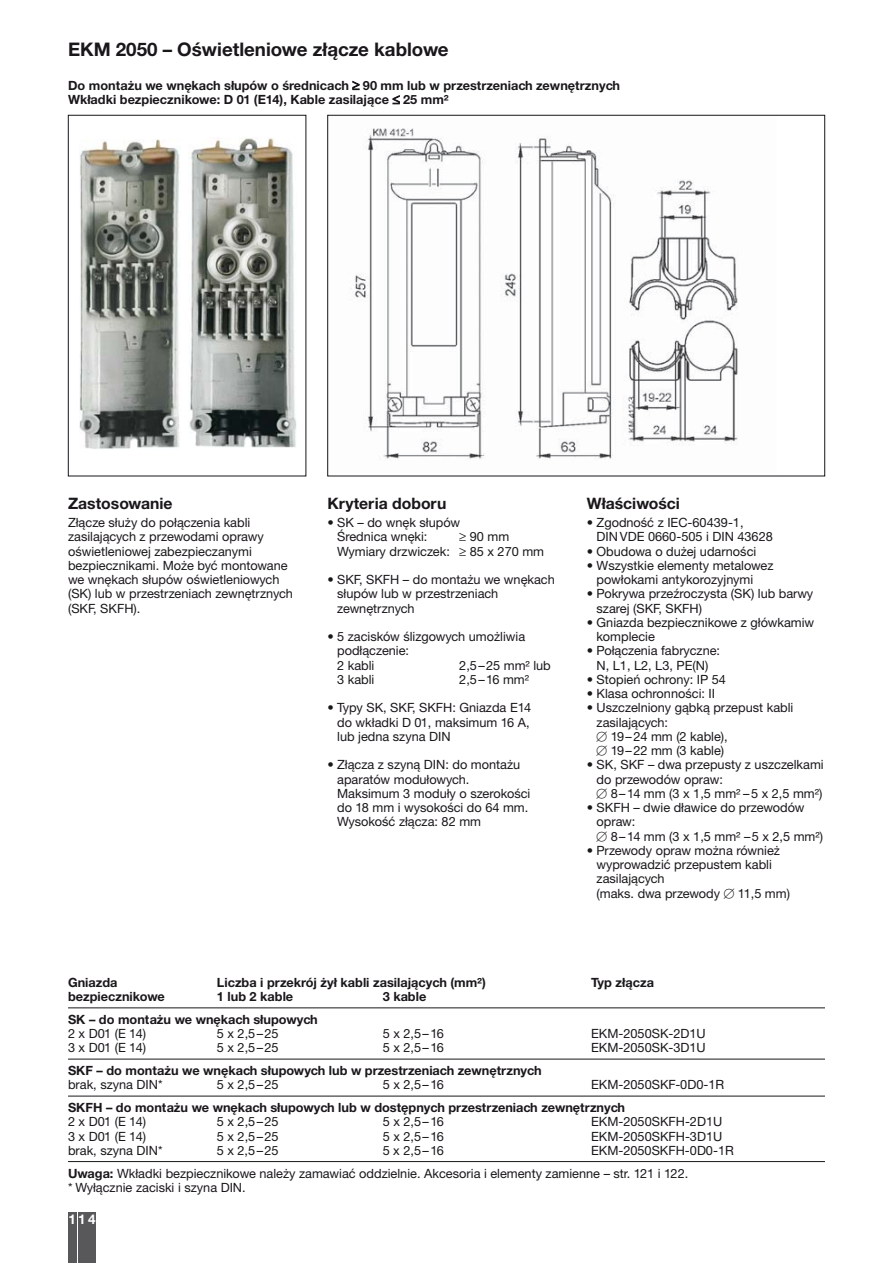
<style>
.page{position:relative;width:893px;height:1263px;background:#fff}
.page>*{position:absolute;margin:0;border:0;box-sizing:border-box;transform-origin:0 0}
.t1{font:700 18.75px "Helvetica Neue CE";color:#1a171b}
.t2{font:700 15.75px "Helvetica Neue CE";color:#1a171b}
.t3{font:700 13.5px "Helvetica Neue CE";color:#fff}
.t4{font:12.75px/14.2px "Helvetica Neue CE";color:#1a171b}
.t5{font:700 12.75px/14.2px "Helvetica Neue CE";color:#1a171b}
.s1{font-family:"Mathematical Pi One";color:#161519}
.s2{font-weight:700}
</style>
<div class="page">
<div style="left:68px;top:1212px;width:9px;height:51px;background:#58585a"></div>
<div style="left:78px;top:1212px;width:8px;height:51px;background:#58585a"></div>
<div style="left:88px;top:1212px;width:8px;height:51px;background:#58585a"></div>
<img style="left:79px;top:139px;width:101px;height:310px">
<div style="left:68px;top:115px;width:238px;height:361px;border:1px solid #161519"></div>
<img style="left:351px;top:128px;width:387px;height:332px">
<img style="left:189px;top:138px;width:108px;height:310px">
<hr style="left:68px;top:1008px;width:757px;height:1px;background:#1a171b">
<hr style="left:68px;top:1059px;width:757px;height:1px;background:#1a171b">
<hr style="left:68px;top:1096px;width:757px;height:1px;background:#1a171b">
<hr style="left:68px;top:1161px;width:757px;height:1px;background:#1a171b">
<h1 class="t1" style="left:68px;top:43px;width:382px">EKM 2050 – Oświetleniowe złącze kablowe</h1>
<p class="t5" style="left:68px;top:79px;width:553px">Do montażu we wnękach słupów o średnicach ≥ 90 mm lub w przestrzeniach zewnętrznych<br>Wkładki bezpiecznikowe: D 01 (E14), Kable zasilające ≤ 25 mm²</p>
<p class="t2" style="left:68px;top:497px;width:106px">Zastosowanie</p>
<p class="t4" style="left:68px;top:517px;width:226px">Złącze służy do połączenia kabli zasilających z przewodami oprawy oświetleniowej zabezpieczanymi bezpiecznikami. Może być montowane we wnękach słupów oświetleniowych (SK) lub w przestrzeniach zewnętrznych (SKF, SKFH).</p>
<p class="t2" style="left:327px;top:497px;width:120px">Kryteria doboru</p>
<p class="t4" style="left:337px;top:517px;width:124px;text-indent:-10px">• SK – do wnęk słupów<br>Średnica wnęki:</p>
<p class="t4" style="left:337px;top:531px;width:208px;text-indent:122px">≥ 90 mm<br>Wymiary drzwiczek: ≥ 85 x 270 mm</p>
<p class="t4" style="left:337px;top:574px;width:219px;text-indent:-10px">• SKF, SKFH – do montażu we wnękach słupów lub w przestrzeniach zewnętrznych</p>
<p class="t4" style="left:337px;top:631px;width:189px;text-indent:-10px">• 5 zacisków ślizgowych umożliwia podłączenie:<br>2 kabli</p>
<p class="t4" style="left:459px;top:659px;width:93px">2,5–25 mm² lub</p>
<p class="t4" style="left:337px;top:673px;width:39px">3 kabli</p>
<p class="t4" style="left:459px;top:673px;width:71px">2,5–16 mm²</p>
<p class="t4" style="left:337px;top:702px;width:195px;text-indent:-10px">• Typy SK, SKF, SKFH: Gniazda E14 do wkładki D 01, maksimum 16 A, lub jedna szyna DIN</p>
<p class="t4" style="left:337px;top:759px;width:195px;text-indent:-10px">• Złącza z szyną DIN: do montażu aparatów modułowych.<br>Maksimum 3 moduły o szerokości do 18 mm i wysokości do 64 mm.<br>Wysokość złącza: 82 mm</p>
<p class="t2" style="left:587px;top:497px;width:95px">Właściwości</p>
<p class="t4" style="left:596px;top:517px;width:178px;text-indent:-10px">• Zgodność z IEC-60439-1,<br>DIN VDE 0660-505 i DIN 43628</p>
<p class="t4" style="left:587px;top:545px;width:171px">• Obudowa o dużej udarności</p>
<p class="t4" style="left:596px;top:559px;width:178px;text-indent:-10px">• Wszystkie elementy metalowez powłokami antykorozyjnymi</p>
<p class="t4" style="left:596px;top:588px;width:218px;text-indent:-10px">• Pokrywa przeźroczysta (SK) lub barwy szarej (SKF, SKFH)</p>
<p class="t4" style="left:596px;top:616px;width:219px;text-indent:-10px">• Gniazda bezpiecznikowe z główkamiw komplecie</p>
<p class="t4" style="left:587px;top:645px;width:135px;text-align:center">• Połączenia fabryczne:<br>N, L1, L2, L3, PE(N)</p>
<p class="t4" style="left:587px;top:673px;width:141px">• Stopień ochrony: IP 54</p>
<p class="t4" style="left:587px;top:688px;width:130px">• Klasa ochronności: II</p>
<p class="t4" style="left:596px;top:702px;width:198px;text-indent:-10px">• Uszczelniony gąbką przepust kabli zasilających:</p>
<p class="t4" style="left:596px;top:730px;width:133px"><span class="s1">-</span> 19–24 mm (2 kable),</p>
<p class="t4" style="left:596px;top:745px;width:129px"><span class="s1">-</span> 19–22 mm (3 kable)</p>
<p class="t4" style="left:596px;top:759px;width:229px;text-indent:-10px">• SK, SKF – dwa przepusty z uszczelkami do przewodów opraw:</p>
<p class="t4" style="left:596px;top:787px;width:227px"><span class="s1">-</span> 8–14 mm (3 x 1,5 mm² –5 x 2,5 mm²)</p>
<p class="t4" style="left:596px;top:802px;width:209px;text-indent:-10px">• SKFH – dwie dławice do przewodów opraw:</p>
<p class="t4" style="left:596px;top:830px;width:228px"><span class="s1">-</span> 8–14 mm (3 x 1,5 mm² –5 x 2,5 mm²)</p>
<p class="t4" style="left:596px;top:844px;width:195px;text-indent:-10px">• Przewody opraw można również wyprowadzić przepustem kabli zasilających<br>(maks. dwa przewody <span class="s1">-</span> 11,5 mm)</p>
<p class="t5" style="left:68px;top:976px;width:51px">Gniazda</p>
<p class="t5" style="left:217px;top:976px;width:271px">Liczba i przekrój żył kabli zasilających (mm²)</p>
<p class="t5" style="left:591px;top:976px;width:64px">Typ złącza</p>
<p class="t5" style="left:68px;top:991px;width:98px">bezpiecznikowe</p>
<p class="t5" style="left:217px;top:991px;width:78px">1 lub 2 kable</p>
<p class="t5" style="left:383px;top:991px;width:45px">3 kable</p>
<p class="t5" style="left:68px;top:1013px;width:251px">SK – do montażu we wnękach słupowych</p>
<p class="t4" style="left:68px;top:1027px;width:79px">2 x D01 (E 14)</p>
<p class="t4" style="left:217px;top:1027px;width:63px">5 x 2,5–25</p>
<p class="t4" style="left:383px;top:1027px;width:63px">5 x 2,5–16</p>
<p class="t4" style="left:591px;top:1027px;width:116px">EKM-2050SK-2D1U</p>
<p class="t4" style="left:68px;top:1042px;width:79px">3 x D01 (E 14)</p>
<p class="t4" style="left:217px;top:1042px;width:63px">5 x 2,5–25</p>
<p class="t4" style="left:383px;top:1042px;width:63px">5 x 2,5–16</p>
<p class="t4" style="left:591px;top:1042px;width:116px">EKM-2050SK-3D1U</p>
<p class="t5" style="left:68px;top:1065px;width:475px">SKF – do montażu we wnękach słupowych lub w przestrzeniach zewnętrznych</p>
<p class="t4" style="left:68px;top:1079px;width:96px">brak, szyna DIN*</p>
<p class="t4" style="left:217px;top:1079px;width:63px">5 x 2,5–25</p>
<p class="t4" style="left:383px;top:1079px;width:63px">5 x 2,5–16</p>
<p class="t4" style="left:591px;top:1079px;width:135px">EKM-2050SKF-0D0-1R</p>
<p class="t5" style="left:68px;top:1102px;width:558px">SKFH – do montażu we wnękach słupowych lub w dostępnych przestrzeniach zewnętrznych</p>
<p class="t4" style="left:68px;top:1116px;width:79px">2 x D01 (E 14)</p>
<p class="t4" style="left:217px;top:1116px;width:63px">5 x 2,5–25</p>
<p class="t4" style="left:383px;top:1116px;width:63px">5 x 2,5–16</p>
<p class="t4" style="left:591px;top:1116px;width:133px">EKM-2050SKFH-2D1U</p>
<p class="t4" style="left:68px;top:1130px;width:79px">3 x D01 (E 14)</p>
<p class="t4" style="left:217px;top:1130px;width:63px">5 x 2,5–25</p>
<p class="t4" style="left:383px;top:1130px;width:63px">5 x 2,5–16</p>
<p class="t4" style="left:591px;top:1130px;width:133px">EKM-2050SKFH-3D1U</p>
<p class="t4" style="left:68px;top:1144px;width:96px">brak, szyna DIN*</p>
<p class="t4" style="left:217px;top:1144px;width:63px">5 x 2,5–25</p>
<p class="t4" style="left:382px;top:1144px;width:63px">5 x 2,5–16</p>
<p class="t4" style="left:68px;top:1140px;width:667px;line-height:22.8px;text-indent:523px">EKM-2050SKFH-0D0-1R<br><span class="s2">Uwaga:</span> Wkładki bezpiecznikowe należy zamawiać oddzielnie. Akcesoria i elementy zamienne – str. 121 i 122.</p>
<p class="t4" style="left:68px;top:1181px;width:179px">* Wyłącznie zaciski i szyna DIN.</p>
<p class="t3" style="left:69px;top:1215px;width:29px">114</p>
</div>
